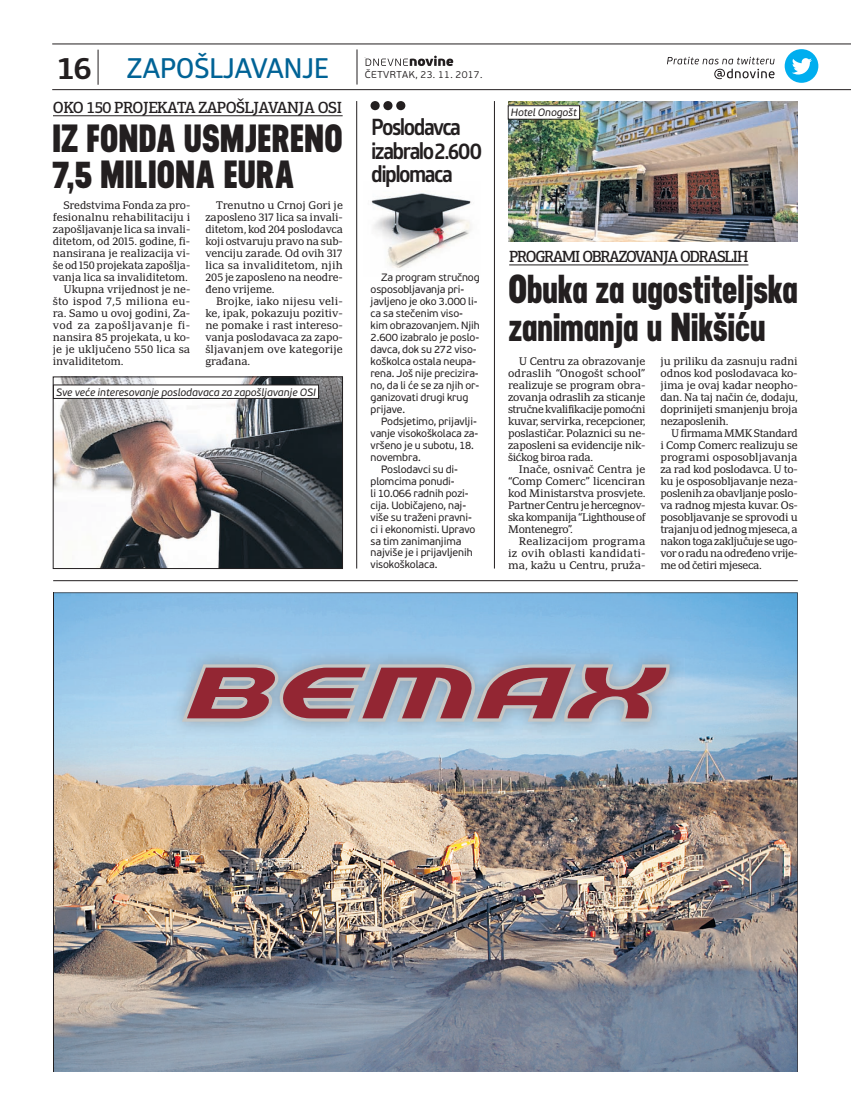
<style>
.page{position:relative;width:851px;height:1117px;background:#fff}
.page>*{position:absolute;margin:0;border:0;box-sizing:border-box;transform-origin:0 0}
.t1{font:800 40.38px/37.6px "Neusa";letter-spacing:-.005em;color:#231f20}
.t2{font:800 39.25px/36.6px "Neusa";letter-spacing:.01em;color:#231f20}
.t3{font:600 27.5px "Glober";letter-spacing:-.02em;color:#006396}
.t4{font:700 22.5px/23.8px "Glober";letter-spacing:-.075em;color:#231f20;scale:.93 1}
.t5{font:500 16.25px "PF Centro Slab Pro";letter-spacing:-.04em;color:#231f20;scale:.96 1}
.t6{font:500 16.25px "PF Centro Slab Pro";letter-spacing:-.08em;color:#231f20;scale:.94 1}
.t7{font:10.62px/12px "PF Adamant Pro";letter-spacing:-.01em;color:#231f20;text-align:justify}
.t8{font:10.62px/12px "PF Beau Sans Pro";letter-spacing:-.01em;color:#231f20}
.t9{font:italic 10.62px "PF Beau Sans Pro";color:#231f20}
.t10{font:10.62px "PF Adamant Pro";letter-spacing:.025em;color:#231f20}
.t11{font:10.62px "PF Adamant Pro";letter-spacing:.04em;color:#231f20}
.t12{font:300 10px "PF Beau Sans Pro";letter-spacing:.045em;color:#231f20}
.s1{font-family:"PF Centro Slab Pro";font-weight:700;font-size:31.25px;color:#231f20}
</style>
<div class="page">
<img style="left:371px;top:193px;width:100px;height:75px">
<img style="left:508px;top:101px;width:289px;height:140px">
<hr style="left:52px;top:44px;width:798px;height:1px;background:#231f20">
<svg style="left:364px;top:56px;width:89px;height:10px"></svg>
<svg style="left:667px;top:57px;width:107px;height:22px"></svg>
<hr style="left:98px;top:50px;width:1px;height:35px;background:#231f20">
<svg style="left:784px;top:49px;width:34px;height:34px"></svg>
<hr style="left:356px;top:49px;width:1px;height:35px;background:#231f20">
<hr style="left:52px;top:89px;width:798px;height:1px;background:#231f20">
<img style="left:53px;top:592px;width:744px;height:479px">
<img style="left:168px;top:649px;width:516px;height:88px">
<svg style="left:182px;top:664px;width:487px;height:57px;background:#a27682"></svg>
<hr style="left:53px;top:580px;width:744px;height:1px;background:#231f20">
<hr style="left:509px;top:265px;width:239px;height:1px;background:#231f20">
<hr style="left:356px;top:101px;width:1px;height:467px;background:#231f20">
<hr style="left:494px;top:101px;width:1px;height:467px;background:#231f20">
<svg style="left:370px;top:101px;width:35px;height:9px"></svg>
<img style="left:55px;top:378px;width:285px;height:188px">
<div style="left:53px;top:376px;width:289px;height:192px;border:1px solid #231f20"></div>
<div style="left:53px;top:385px;width:265px;height:13px;background:#fff"></div>
<div style="left:508px;top:106px;width:71px;height:13px;background:#fff"></div>
<hr style="left:53px;top:115px;width:289px;height:1px;background:#231f20">
<h3 class="t3" style="left:58px;top:49px;width:273px"><span class="s1">16</span> ZAPOŠLJAVANJE</h3>
<p class="t12" style="left:365px;top:69px;width:119px">ČETVRTAK, 23. 11. 2017.</p>
<h3 class="t5" style="left:53px;top:98px;width:303px">OKO 150 PROJEKATA ZAPOŠLJAVANJA OSI</h3>
<p class="t9" style="left:511px;top:107px;width:67px">Hotel Onogošt</p>
<h3 class="t4" style="left:371px;top:114px;width:121px">Poslodavca izabralo 2.600 diplomaca</h3>
<h2 class="t2" style="left:52px;top:118px;width:292px">IZ FONDA USMJERENO<br>7,5 MILIONA EURA</h2>
<p class="t7" style="left:63px;top:199px;width:128px">Sredstvima Fonda za pro-</p>
<p class="t7" style="left:53px;top:211px;width:139px">fesionalnu rehabilitaciju i</p>
<p class="t7" style="left:53px;top:223px;width:139px">zapošljavanje lica sa invali-</p>
<p class="t7" style="left:53px;top:235px;width:139px">ditetom, od 2015. godine, fi-</p>
<p class="t7" style="left:53px;top:247px;width:139px">nansirana je realizacija vi-</p>
<p class="t7" style="left:53px;top:259px;width:139px">še od 150 projekata zapošlja-</p>
<p class="t7" style="left:53px;top:271px;width:136px">vanja lica sa invaliditetom.</p>
<p class="t7" style="left:63px;top:283px;width:128px">Ukupna vrijednost je ne-</p>
<p class="t10" style="left:53px;top:295px;width:139px">što ispod 7,5 miliona eu-</p>
<p class="t7" style="left:53px;top:307px;width:139px">ra. Samo u ovoj godini, Za-</p>
<p class="t11" style="left:53px;top:319px;width:139px">vod za zapošljavanje fi-</p>
<p class="t7" style="left:53px;top:331px;width:139px">nansira 85 projekata, u ko-</p>
<p class="t7" style="left:53px;top:343px;width:139px">je je uključeno 550 lica sa</p>
<p class="t7" style="left:53px;top:355px;width:72px">invaliditetom.</p>
<p class="t7" style="left:205px;top:199px;width:139px;text-indent:11px">Trenutno u Crnoj Gori je zaposleno 317 lica sa invali&shy;ditetom, kod 204 poslodavca koji ostvaruju pravo na sub&shy;venciju zarade. Od ovih 317 lica sa invaliditetom, njih 205 je zaposleno na neodre&shy;đeno vrijeme.</p>
<p class="t7" style="left:205px;top:295px;width:139px;text-indent:11px">Brojke, iako nijesu veli&shy;ke, ipak, pokazuju pozitiv&shy;ne pomake i rast intereso&shy;vanja poslodavaca za zapo&shy;šljavanjem ove kategorije građana.</p>
<p class="t9" style="left:56px;top:386px;width:261px">Sve veće interesovanje poslodavaca za zapošljavanje OSI</p>
<p class="t8" style="left:370px;top:271px;width:111px;text-indent:11px">Za program stručnog osposobljavanja pri&shy;javljeno je oko 3.000 li&shy;ca sa stečenim viso&shy;kim obrazovanjem. Njih<br>2.600 izabralo je poslo&shy;davca, dok su 272 viso&shy;koškolca ostala neupa&shy;rena. Još nije precizira&shy;no, da li će se za njih or&shy;ganizovati drugi krug prijave.</p>
<p class="t8" style="left:381px;top:415px;width:97px">Podsjetimo, prijavlji-</p>
<p class="t8" style="left:370px;top:427px;width:109px">vanje visokoškolaca za-</p>
<p class="t8" style="left:370px;top:439px;width:105px">vršeno je u subotu, 18.</p>
<p class="t8" style="left:370px;top:451px;width:52px">novembra.</p>
<p class="t8" style="left:381px;top:463px;width:78px">Poslodavci su di-</p>
<p class="t8" style="left:370px;top:475px;width:86px">plomcima ponudi-</p>
<p class="t8" style="left:370px;top:487px;width:100px">li 10.066 radnih pozi-</p>
<p class="t8" style="left:370px;top:499px;width:97px">cija. Uobičajeno, naj-</p>
<p class="t8" style="left:370px;top:511px;width:103px">više su traženi pravni-</p>
<p class="t8" style="left:370px;top:523px;width:106px">ci i ekonomisti. Upravo</p>
<p class="t8" style="left:370px;top:535px;width:92px">sa tim zanimanjima</p>
<p class="t8" style="left:370px;top:547px;width:104px">najviše je i prijavljenih</p>
<p class="t8" style="left:370px;top:559px;width:68px">visokoškolaca.</p>
<h3 class="t6" style="left:509px;top:247px;width:256px">PROGRAMI OBRAZOVANJA ODRASLIH</h3>
<h1 class="t1" style="left:508px;top:269px;width:291px">OBUKA ZA UGOSTITELJSKA<br>ZANIMANJA U NIKŠIĆU</h1>
<p class="t7" style="left:508px;top:355px;width:139px;text-indent:11px">U Centru za obrazovanje odraslih “Onogošt school” realizuje se program obra&shy;zovanja odraslih za sticanje stručne kvalifikacije pomoćni kuvar, servirka, recepcioner, poslastičar. Polaznici su ne&shy;zaposleni sa evidencije nik&shy;šićkog biroa rada.</p>
<p class="t7" style="left:508px;top:463px;width:139px;text-indent:11px">Inače, osnivač Centra je “Comp Comerc” licenciran kod Ministarstva prosvjete.<br>Partner Centru je hercegnov&shy;ska kompanija “Lighthouse of Montenegro”.</p>
<p class="t7" style="left:508px;top:534px;width:139px;text-indent:11px">Realizacijom programa iz ovih oblasti kandidati&shy;ma, kažu u Centru, pruža-</p>
<p class="t7" style="left:660px;top:355px;width:139px">ju priliku da zasnuju radni odnos kod poslodavaca ko&shy;jima je ovaj kadar neopho&shy;dan. Na taj način će, dodaju, doprinijeti smanjenju broja nezaposlenih.</p>
<p class="t7" style="left:660px;top:427px;width:139px;text-indent:11px">U firmama MMK Standard i Comp Comerc realizuju se programi osposobljavanja za rad kod poslodavca. U to&shy;ku je osposobljavanje neza&shy;poslenih za obavljanje poslo&shy;va radnog mjesta kuvar. Os&shy;posobljavanje se sprovodi u trajanju od jednog mjeseca, a nakon toga zaključuje se ugo&shy;vor o radu na određeno vrije&shy;me od četiri mjeseca.</p>
</div>
